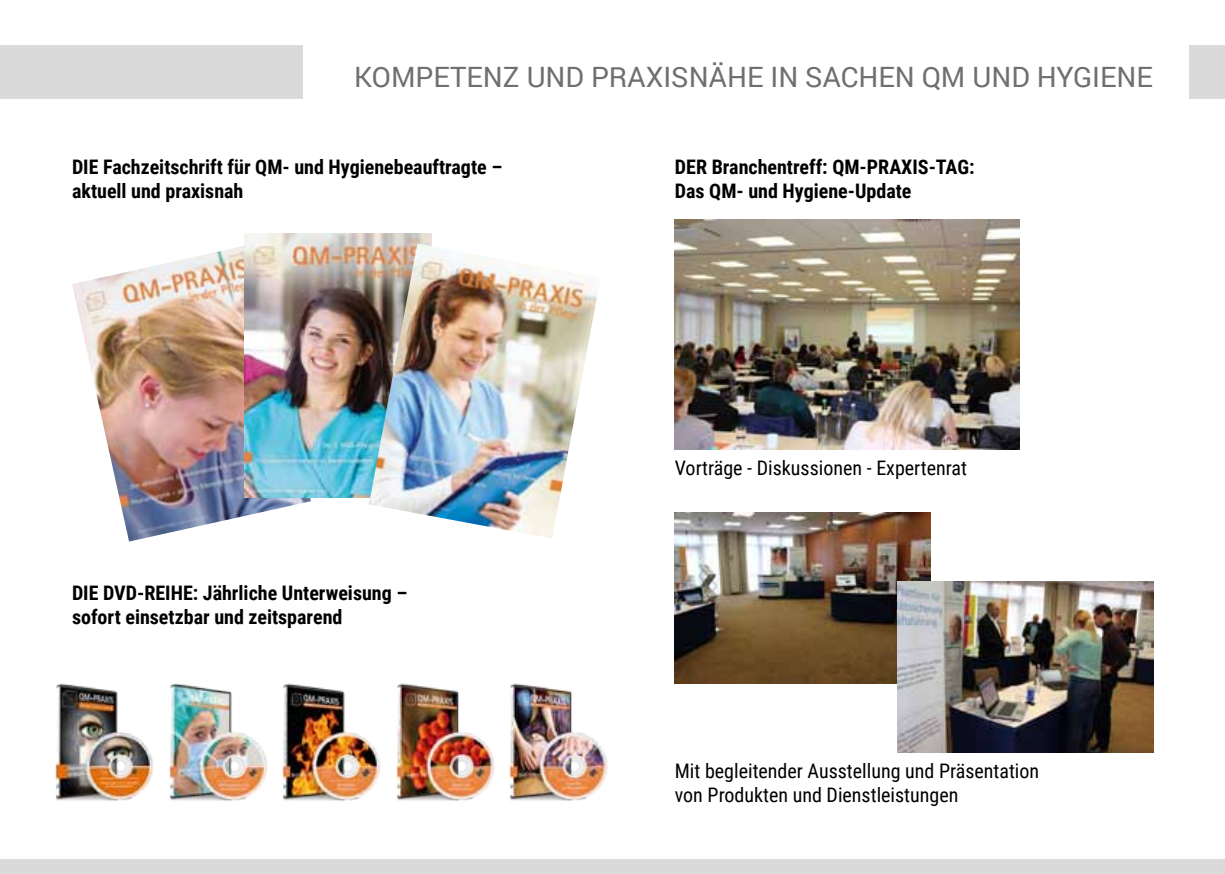
<style>
.page{position:relative;width:1225px;height:874px;background:#fff}
.page>*{position:absolute;margin:0;border:0;box-sizing:border-box;transform-origin:0 0}
.t1{font:28px "Roboto";color:#706f6f}
.t2{font:700 20px/24px "Roboto Condensed";color:#000}
.t3{font:20px/24px "Roboto Condensed";color:#000}
</style>
<div class="page">
<div style="left:0;top:859px;width:1225px;height:14px;background:#dadada"></div>
<div style="left:0;top:45px;width:303px;height:54px;background:#dadada"></div>
<div style="left:1189px;top:45px;width:36px;height:54px;background:#dadada"></div>
<img style="left:72px;top:243px;width:239px;height:298px">
<img style="left:245px;top:234px;width:186px;height:263px">
<img style="left:369px;top:243px;width:228px;height:295px">
<img style="left:55px;top:683px;width:83px;height:118px">
<img style="left:138px;top:683px;width:113px;height:118px">
<img style="left:251px;top:683px;width:114px;height:118px">
<img style="left:365px;top:683px;width:112px;height:118px">
<img style="left:477px;top:683px;width:131px;height:118px">
<img style="left:675px;top:219px;width:344px;height:230px">
<img style="left:675px;top:512px;width:256px;height:171px">
<img style="left:897px;top:581px;width:256px;height:171px">
<h1 class="t1" style="left:354px;top:57px;width:800px">KOMPETENZ UND PRAXISNÄHE IN SACHEN QM UND HYGIENE</h1>
<p class="t2" style="left:72px;top:154px;width:432px">DIE Fachzeitschrift für QM- und Hygienebeauftragte – aktuell und praxisnah</p>
<p class="t2" style="left:675px;top:154px;width:301px">DER Branchentreff: QM-PRAXIS-TAG:<br>Das QM- und Hygiene-Update</p>
<p class="t2" style="left:72px;top:579px;width:337px">DIE DVD-REIHE: Jährliche Unterweisung – sofort einsetzbar und zeitsparend</p>
<p class="t3" style="left:675px;top:454px;width:294px">Vorträge - Diskussionen - Expertenrat</p>
<p class="t3" style="left:675px;top:757px;width:366px">Mit begleitender Ausstellung und Präsentation von Produkten und Dienstleistungen</p>
</div>
